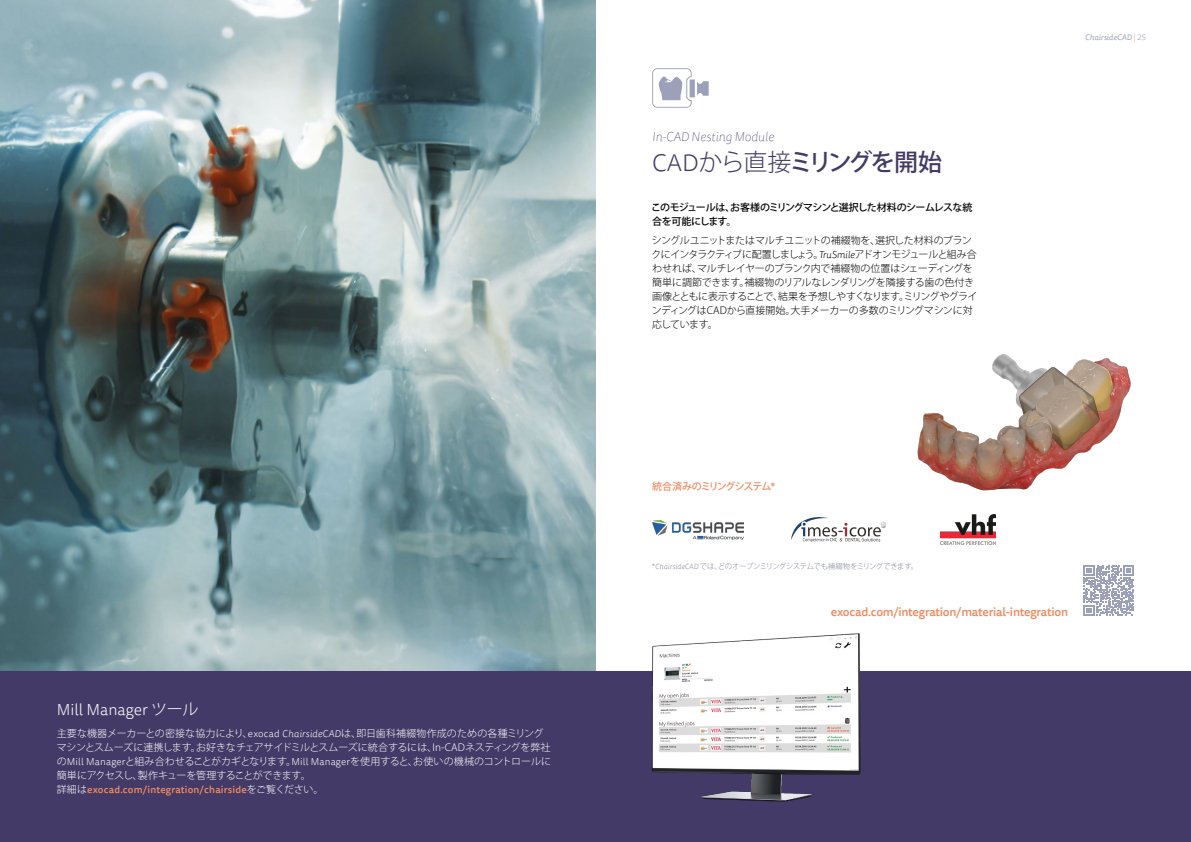
<style>
.page{position:relative;width:1191px;height:842px;background:#fff}
.page>*{position:absolute;margin:0;border:0;box-sizing:border-box;transform-origin:0 0}
.t1{font:500 24px "Koz Go Pr 6 N";letter-spacing:-.1em;color:#433a67}
.t2{font:300 16px "Tisa Sans Pro";color:#fff}
.t3{font:italic 100 13px "Tisa Sans Pro";color:#433a67}
.t4{font:500 12px "Tisa Sans Pro";letter-spacing:-.02em;color:#f08a5f}
.t5{font:300 10px/14px "Koz Go Pr 6 N";letter-spacing:-.04em;color:#000}
.t6{font:300 10px/14px "Koz Go Pro";letter-spacing:-.015em;color:#fff}
.t7{font:500 10px/14px "Koz Go Pr 6 N";letter-spacing:-.06em;color:#000}
.t8{font:500 10px "Tisa Sans Pro";letter-spacing:.015em;color:#f08a5f}
.t9{font:500 10px "Koz Go Pr 6 N";letter-spacing:-.1em;color:#f08a5f}
.t10{font:italic 8px "Tisa Sans Pro";color:#9ca0b9}
.t11{font:300 7.5px "Koz Go Pr 6 N";letter-spacing:-.055em;color:#868a9e}
.s1{font-family:"Koz Go Pr 6 N"}
.s2{font-family:"Tisa Sans Pro"}
.s3{font-family:"Tisa Sans Pro";font-style:italic}
.s4{font-family:"Koz Go Pro";font-weight:300;color:#fff}
.s5{font-family:"Tisa Sans Pro";font-weight:300}
.s6{font-weight:300}
.s7{font-weight:300;font-style:normal;color:#f08a5f}
.s8{font-weight:300;font-style:normal}
</style>
<div class="page">
<img style="left:0;top:0;width:595px;height:671px">
<div style="left:0;top:671px;width:1191px;height:171px;background:#433a67"></div>
<svg style="left:1083px;top:565px;width:50px;height:50px"></svg>
<img style="left:791px;top:518px;width:94px;height:24px">
<img style="left:652px;top:520px;width:91px;height:19px">
<img style="left:940px;top:515px;width:55px;height:29px">
<img style="left:651px;top:633px;width:210px;height:169px">
<svg style="left:652px;top:68px;width:56px;height:40px"></svg>
<img style="left:917px;top:354px;width:214px;height:137px">
<h2 class="t2" style="left:57px;top:699px;width:143px">Mill Manager <span class="s1">ツール</span></h2>
<p class="t6" style="left:57px;top:727px;width:496px">主要な機器メーカーとの密接な協力により、<span class="s2">exocad</span> <span class="s3">ChairsideCAD</span>は、即日歯科補綴物作成のための各種ミリングマシンとスムーズに連携します。お好きなチェアサイドミルとスムーズに統合するには、In-CADネスティングを弊社の<span class="s2">Mill Manager</span>と組み合わせることがカギとなります。<span class="s2">Mill Manager</span>を使用すると、お使いの機械のコントロールに簡単にアクセスし、製作キューを管理することができます。</p>
<p class="t8" style="left:57px;top:783px;width:268px"><span class="s4">詳細は</span>exocad.com/integration/chairside<span class="s4">をご覧ください。</span></p>
<h3 class="t3" style="left:652px;top:128px;width:123px">In-CAD Nesting Module</h3>
<h1 class="t1" style="left:652px;top:148px;width:291px"><span class="s5">CAD</span><span class="s6">から直接</span>ミリングを開始</h1>
<p class="t7" style="left:651px;top:200px;width:323px">このモジュールは、お客様のミリングマシンと選択した材料のシームレスな統合を可能にします。</p>
<p class="t5" style="left:651px;top:234px;width:327px">シングルユニットまたはマルチユニットの補綴物を、選択した材料のブランクにインタラクティブに配置しましょう。<span class="s3">TruSmile</span>アドオンモジュールと組み合わせれば、マルチレイヤーのブランク内で補綴物の位置はシェーディングを簡単に調節できます。補綴物のリアルなレンダリングを隣接する歯の色付き画像とともに表示することで、結果を予想しやすくなります。ミリングやグラインディングはCADから直接開始。大手メーカーの多数のミリングマシンに対応しています。</p>
<p class="t10" style="left:1085px;top:32px;width:62px">ChairsideCAD <span class="s7">|</span> <span class="s8">25</span></p>
<p class="t9" style="left:652px;top:481px;width:125px">統合済みのミリングシステム<span class="s2">*</span></p>
<p class="t11" style="left:652px;top:562px;width:268px"><span class="s2">*</span><span class="s3">ChairsideCAD</span> では、どのオープンミリングシステムでも補綴物をミリングできます。</p>
<p class="t4" style="left:831px;top:603px;width:239px">exocad.com/integration/material-integration</p>
</div>
